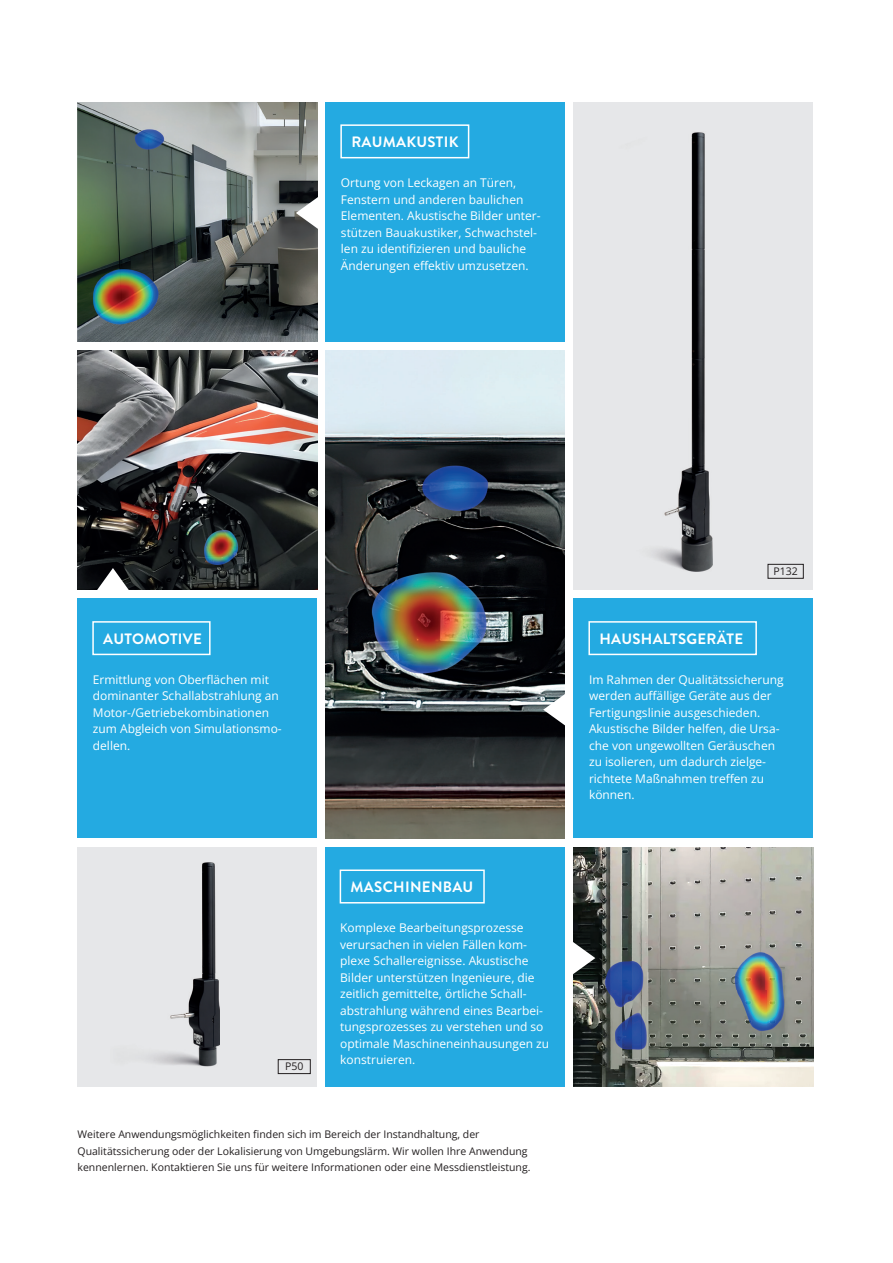
<style>
.page{position:relative;width:893px;height:1263px;background:#fff}
.page>*{position:absolute;margin:0;border:0;box-sizing:border-box;transform-origin:0 0}
.t1{font:700 15px "Brandon Grotesque";letter-spacing:.02em;color:#fff}
.t2{font:12px/16.5px "Open Sans";color:#fff}
.t3{font:10.5px/16.5px "Open Sans";color:#231f20}
</style>
<div class="page">
<div style="left:326px;top:102px;width:239px;height:239px;background:#24aae1"></div>
<div style="left:78px;top:599px;width:239px;height:239px;background:#24aae1"></div>
<div style="left:326px;top:847px;width:239px;height:239px;background:#24aae1"></div>
<div style="left:574px;top:599px;width:239px;height:239px;background:#24aae1"></div>
<img style="left:78px;top:102px;width:240px;height:239px">
<img style="left:78px;top:350px;width:240px;height:240px">
<div style="left:78px;top:847px;width:239px;height:239px;background:#e6e7e9"></div>
<img style="left:574px;top:847px;width:240px;height:239px">
<img style="left:326px;top:350px;width:239px;height:488px">
<div style="left:573px;top:102px;width:240px;height:488px;background:#e6e7e9"></div>
<div style="left:340px;top:124px;width:129px;height:34px;border:2px solid #fff"></div>
<div style="left:92px;top:621px;width:119px;height:34px;border:2px solid #fff"></div>
<div style="left:340px;top:869px;width:145px;height:34px;border:2px solid #fff"></div>
<svg style="left:97px;top:568px;width:32px;height:22px"></svg>
<svg style="left:296px;top:197px;width:22px;height:32px"></svg>
<svg style="left:543px;top:693px;width:22px;height:33px"></svg>
<svg style="left:573px;top:942px;width:22px;height:32px"></svg>
<div style="left:588px;top:621px;width:169px;height:34px;border:2px solid #fff"></div>
<div style="left:278px;top:1059px;width:33px;height:15px;border:1px solid #231f20"></div>
<div style="left:768px;top:564px;width:36px;height:15px;border:1px solid #231f20"></div>
<img style="left:101px;top:862px;width:119px;height:225px">
<img style="left:652px;top:132px;width:61px;height:439px">
<p class="t1" style="left:351px;top:132px;width:109px">RAUMAKUSTIK</p>
<p class="t2" style="left:341px;top:174px;width:201px">Ortung von Leckagen an Türen, Fenstern und anderen baulichen Elementen. Akustische Bilder unter&shy;stützen Bauakustiker, Schwachstel&shy;len zu identifizieren und bauliche Änderungen effektiv umzusetzen.</p>
<p class="t1" style="left:103px;top:628px;width:100px">AUTOMOTIVE</p>
<p class="t2" style="left:93px;top:671px;width:190px">Ermittlung von Oberflächen mit dominanter Schallabstrahlung an<br>Motor-/Getriebekombinationen zum Abgleich von Simulationsmo&shy;dellen.</p>
<p class="t3" style="left:285px;top:1058px;width:20px">P50</p>
<p class="t1" style="left:351px;top:877px;width:124px">MASCHINENBAU</p>
<p class="t2" style="left:340px;top:919px;width:210px">Komplexe Bearbeitungsprozesse verursachen in vielen Fällen kom&shy;plexe Schallereignisse. Akustische Bilder unterstützen Ingenieure, die zeitlich gemittelte, örtliche Schall&shy;abstrahlung während eines Bearbei&shy;tungsprozesses zu verstehen und so optimale Maschineneinhausungen zu konstruieren.</p>
<p class="t3" style="left:78px;top:1126px;width:454px">Weitere Anwendungsmöglichkeiten finden sich im Bereich der Instandhaltung, der<br>Qualitätssicherung oder der Lokalisierung von Umgebungslärm. Wir wollen Ihre Anwendung kennenlernen. Kontaktieren Sie uns für weitere Informationen oder eine Messdienstleistung.</p>
<p class="t1" style="left:599px;top:628px;width:145px">HAUSHALTSGERÄTE</p>
<p class="t3" style="left:773px;top:563px;width:26px">P132</p>
<p class="t2" style="left:589px;top:671px;width:196px">Im Rahmen der Qualitätssicherung werden auffällige Geräte aus der<br>Fertigungslinie ausgeschieden.<br>Akustische Bilder helfen, die Ursa&shy;che von ungewollten Geräuschen zu isolieren, um dadurch zielge&shy;richtete Maßnahmen treffen zu können.</p>
</div>
